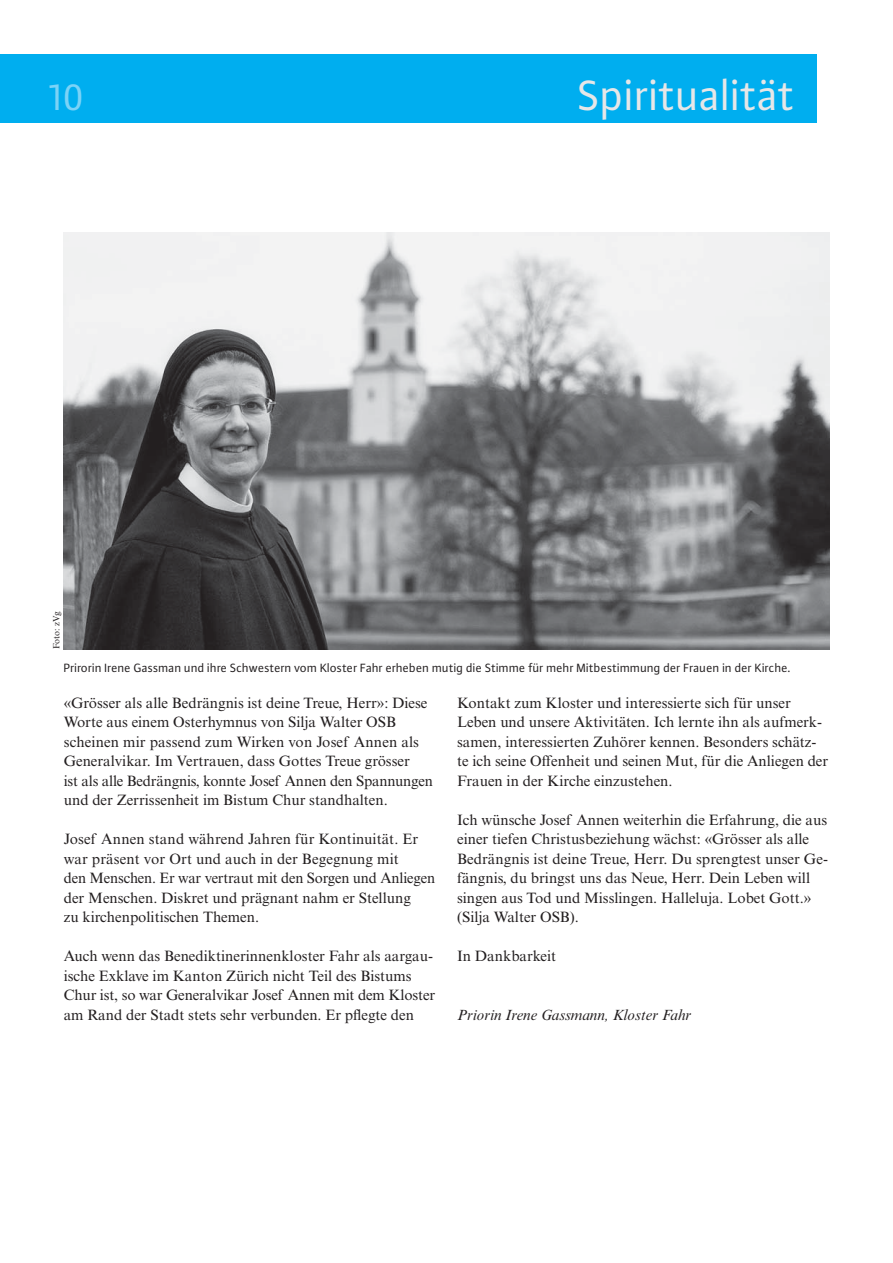
<style>
.page{position:relative;width:893px;height:1263px;background:#fff}
.page>*{position:absolute;margin:0;border:0;box-sizing:border-box;transform-origin:0 0}
.t1{font:45px "Plus Sans Pro";color:#e6e7e8}
.t2{font:39px "Plus Sans Pro";color:#7bd3f7}
.t3{font:15px/19.5px "Times New Roman MT Std";color:#231f20}
.t4{font:italic 15px "Times New Roman MT Std";color:#231f20}
.t5{font:12.75px "Plus Sans Pro";color:#231f20}
.t6{font:9px "Times New Roman MT Std";color:#231f20}
</style>
<div class="page">
<div style="left:0;top:55px;width:816px;height:68px;background:#00aeef"></div>
<img style="left:64px;top:233px;width:765px;height:416px">
<h2 class="t2" style="left:49px;top:83px;width:37px">10</h2>
<h1 class="t1" style="left:578px;top:78px;width:218px">Spiritualität</h1>
<p class="t6" style="left:53px;top:649px;width:39px;rotate:-90deg">Foto: zVg</p>
<p class="t5" style="left:64px;top:663px;width:728px">Prirorin Irene Gassman und ihre Schwestern vom Kloster Fahr erheben mutig die Stimme für mehr Mitbestimmung der Frauen in der Kirche.</p>
<p class="t3" style="left:64px;top:694px;width:371px">«Grösser als alle Bedrängnis ist deine Treue, Herr»: Diese Worte aus einem Osterhymnus von Silja Walter OSB scheinen mir passend zum Wirken von Josef Annen als Generalvikar. Im Vertrauen, dass Gottes Treue grösser<br>ist als alle Bedrängnis, konnte Josef Annen den Spannungen und der Zerrissenheit im Bistum Chur standhalten.</p>
<p class="t3" style="left:64px;top:831px;width:373px">Josef Annen stand während Jahren für Kontinuität. Er war präsent vor Ort und auch in der Begegnung mit<br>den Menschen. Er war vertraut mit den Sorgen und Anliegen der Menschen. Diskret und prägnant nahm er Stellung<br>zu kirchenpolitischen Themen.</p>
<p class="t3" style="left:64px;top:948px;width:373px">Auch wenn das Benediktinerinnenkloster Fahr als aargau&shy;ische Exklave im Kanton Zürich nicht Teil des Bistums Chur ist, so war Generalvikar Josef Annen mit dem Kloster am Rand der Stadt stets sehr verbunden. Er pflegte den</p>
<p class="t3" style="left:457px;top:694px;width:373px">Kontakt zum Kloster und interessierte sich für unser Leben und unsere Aktivitäten. Ich lernte ihn als aufmerk&shy;samen, interessierten Zuhörer kennen. Besonders schätz - te ich seine Offenheit und seinen Mut, für die Anliegen der Frauen in der Kirche einzustehen.</p>
<p class="t3" style="left:457px;top:811px;width:372px">Ich wünsche Josef Annen weiterhin die Erfahrung, die aus einer tiefen Christusbeziehung wächst: «Grösser als alle Bedrängnis ist deine Treue, Herr. Du sprengtest unser Ge&shy;fängnis, du bringst uns das Neue, Herr. Dein Leben will singen aus Tod und Misslingen. Halleluja. Lobet Gott.» (Silja Walter OSB).</p>
<p class="t3" style="left:457px;top:948px;width:100px">In Dankbarkeit</p>
<p class="t4" style="left:457px;top:1009px;width:236px">Priorin Irene Gassmann, Kloster Fahr</p>
</div>
